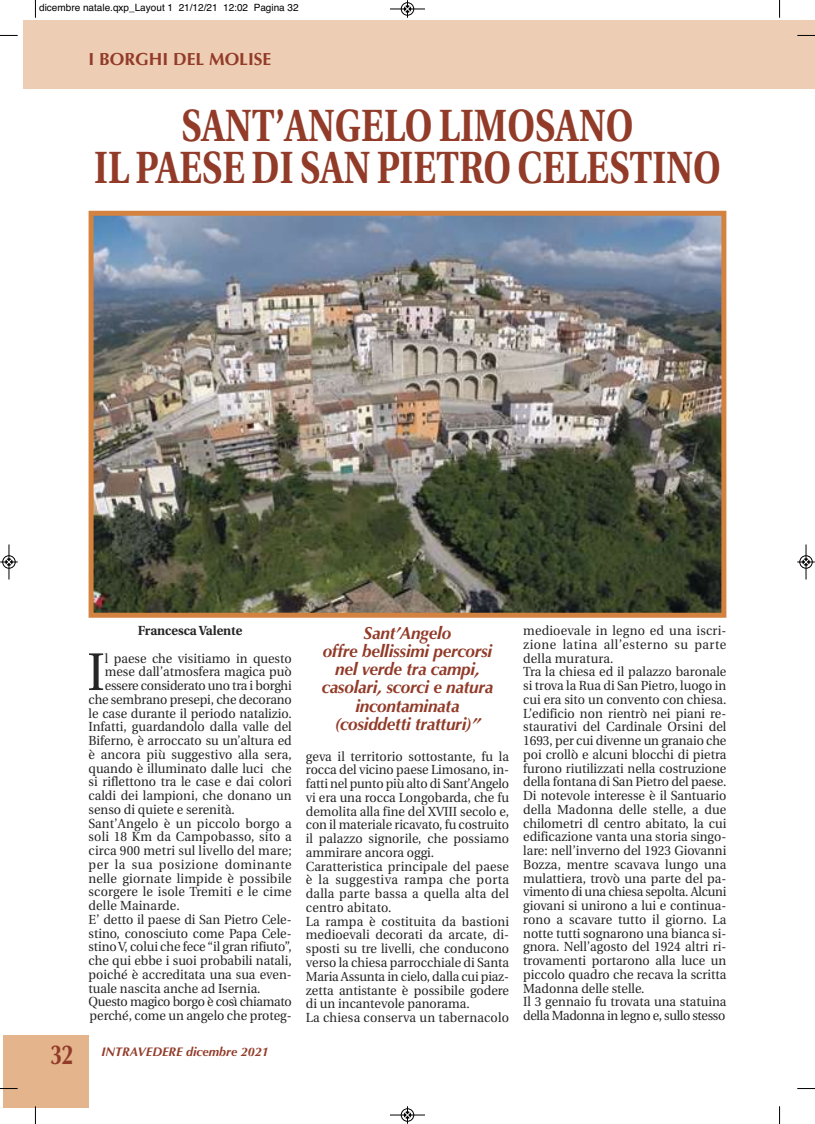
<style>
.page{position:relative;width:815px;height:1124px;background:#fff}
.page>*{position:absolute;margin:0;border:0;box-sizing:border-box;transform-origin:0 0}
.t1{font:52.88px "Utopia";color:#272526;scale:.96 1}
.t2{font:700 45px/42.5px "Utopia";letter-spacing:.005em;color:#923b29;text-align:center;scale:.8 1}
.t3{font:italic 700 17.5px/18.1px "Optima";letter-spacing:-.015em;color:#923b29;text-align:center}
.t4{font:700 17.5px "Optima";color:#923b29}
.t5{font:13.12px/13.8px "Utopia";color:#272526;scale:.96 1}
.t6{font:13.12px "Utopia";letter-spacing:-.02em;color:#272526;scale:.96 1}
.t7{font:13.12px "Utopia";letter-spacing:.04em;color:#272526;scale:.96 1}
.t8{font:700 13.12px "Utopia";color:#272526;scale:.96 1}
.t9{font:italic 700 12.5px "Optima";color:#923b29}
.t10{font:10px "Helvetica";color:#000}
.s1{font-style:normal;font-size:27.5px}
</style>
<div class="page">
<div style="left:3px;top:1035px;width:86px;height:72px;background:#e4b48d"></div>
<div style="left:23px;top:20px;width:792px;height:69px;background:#edcdb3"></div>
<img style="left:95px;top:217px;width:625px;height:394px">
<div style="left:89px;top:211px;width:637px;height:406px;border:5px solid #d38240"></div>
<svg style="left:35px;top:0;width:1px;height:18px"></svg>
<svg style="left:0;top:35px;width:18px;height:1px"></svg>
<svg style="left:779px;top:0;width:1px;height:18px"></svg>
<svg style="left:797px;top:35px;width:18px;height:1px"></svg>
<svg style="left:35px;top:1106px;width:1px;height:17px"></svg>
<svg style="left:0;top:1088px;width:18px;height:1px"></svg>
<svg style="left:779px;top:1106px;width:1px;height:17px"></svg>
<svg style="left:797px;top:1088px;width:18px;height:1px"></svg>
<div style="left:401px;top:2px;width:13px;height:14px;border:1px solid #fff;border-radius:50%"></div>
<hr style="left:390px;top:9px;width:35px;height:1px;background:#000">
<div style="left:401px;top:3px;width:13px;height:12px;border:1px solid #000;border-radius:50%"></div>
<svg style="left:404px;top:0;width:7px;height:18px"></svg>
<hr style="left:390px;top:1114px;width:35px;height:1px;background:#000">
<div style="left:401px;top:1108px;width:13px;height:13px;border:1px solid #000;border-radius:50%"></div>
<svg style="left:404px;top:1106px;width:7px;height:17px"></svg>
<div style="left:2px;top:555px;width:14px;height:13px;border:1px solid #fff;border-radius:50%"></div>
<hr style="left:9px;top:544px;width:1px;height:35px;background:#000">
<div style="left:3px;top:555px;width:12px;height:13px;border:1px solid #000;border-radius:50%"></div>
<svg style="left:0;top:558px;width:18px;height:7px"></svg>
<div style="left:799px;top:555px;width:14px;height:13px;border:1px solid #fff;border-radius:50%"></div>
<hr style="left:806px;top:544px;width:1px;height:35px;background:#000">
<div style="left:800px;top:555px;width:12px;height:13px;border:1px solid #000;border-radius:50%"></div>
<svg style="left:797px;top:558px;width:18px;height:7px"></svg>
<p class="t10" style="left:39px;top:4px;width:261px">dicembre natale.qxp_Layout 1 21/12/21 12:02 Pagina 32</p>
<h3 class="t4" style="left:89px;top:52px;width:184px">I BORGHI DEL MOLISE</h3>
<h2 class="t2" style="left:94px;top:108px;width:785px">SANT’ANGELO LIMOSANO<br>IL PAESE DI SAN PIETRO CELESTINO</h2>
<p class="t8" style="left:138px;top:625px;width:110px">Francesca Valente</p>
<h1 class="t1" style="left:87px;top:650px;width:20px">I</h1>
<p class="t5" style="left:105px;top:652px;width:196px">l paese che visitiamo in questo</p>
<p class="t5" style="left:105px;top:666px;width:196px">mese dall’atmosfera magica può</p>
<p class="t6" style="left:105px;top:680px;width:196px">essere considerato uno tra i borghi</p>
<p class="t5" style="left:89px;top:693px;width:213px">che sembrano presepi, che decorano</p>
<p class="t5" style="left:89px;top:707px;width:213px">le case durante il periodo natalizio.</p>
<p class="t5" style="left:89px;top:721px;width:213px">Infatti, guardandolo dalla valle del</p>
<p class="t5" style="left:89px;top:734px;width:213px">Biferno, è arroccato su un’altura ed</p>
<p class="t5" style="left:89px;top:748px;width:213px">è ancora più suggestivo alla sera,</p>
<p class="t5" style="left:89px;top:762px;width:213px">quando è illuminato dalle luci che</p>
<p class="t5" style="left:89px;top:776px;width:213px">si riflettono tra le case e dai colori</p>
<p class="t5" style="left:89px;top:789px;width:213px">caldi dei lampioni, che donano un</p>
<p class="t5" style="left:89px;top:803px;width:154px">senso di quiete e serenità.</p>
<p class="t5" style="left:89px;top:817px;width:213px">Sant’Angelo è un piccolo borgo a</p>
<p class="t5" style="left:89px;top:831px;width:213px">soli 18 Km da Campobasso, sito a</p>
<p class="t5" style="left:89px;top:844px;width:213px">circa 900 metri sul livello del mare;</p>
<p class="t7" style="left:89px;top:859px;width:213px">per la sua posizione dominante</p>
<p class="t5" style="left:89px;top:872px;width:213px">nelle giornate limpide è possibile</p>
<p class="t5" style="left:89px;top:886px;width:213px">scorgere le isole Tremiti e le cime</p>
<p class="t5" style="left:89px;top:899px;width:96px">delle Mainarde.</p>
<p class="t5" style="left:89px;top:913px;width:213px">E’ detto il paese di San Pietro Cele-</p>
<p class="t5" style="left:89px;top:927px;width:213px">stino, conosciuto come Papa Cele-</p>
<p class="t5" style="left:89px;top:941px;width:213px">stino V, colui che fece “il gran rifiuto”,</p>
<p class="t5" style="left:89px;top:954px;width:213px">che qui ebbe i suoi probabili natali,</p>
<p class="t5" style="left:89px;top:968px;width:213px">poiché è accreditata una sua even-</p>
<p class="t5" style="left:89px;top:982px;width:181px">tuale nascita anche ad Isernia.</p>
<p class="t6" style="left:89px;top:996px;width:213px">Questo magico borgo è così chiamato</p>
<p class="t5" style="left:90px;top:1009px;width:212px">perché, come un angelo che proteg-</p>
<p class="t9" style="left:50px;top:1046px;width:220px"><span class="s1">32</span> INTRAVEDERE dicembre 2021</p>
<h3 class="t3" style="left:322px;top:625px;width:173px">Sant’Angelo<br>offre bellissimi percorsi nel verde tra campi, casolari, scorci e natura incontaminata (cosiddetti tratturi)”</h3>
<p class="t5" style="left:306px;top:750px;width:213px">geva il territorio sottostante, fu la rocca del vicino paese Limosano, in&shy;fatti nel punto più alto di Sant’Angelo vi era una rocca Longobarda, che fu demolita alla fine del XVIII secolo e, con il materiale ricavato, fu costruito il palazzo signorile, che possiamo ammirare ancora oggi.<br>Caratteristica principale del paese è la suggestiva rampa che porta dalla parte bassa a quella alta del centro abitato.<br>La rampa è costituita da bastioni medioevali decorati da arcate, di&shy;sposti su tre livelli, che conducono verso la chiesa parrocchiale di Santa Maria Assunta in cielo, dalla cui piaz&shy;zetta antistante è possibile godere di un incantevole panorama.<br>La chiesa conserva un tabernacolo</p>
<p class="t5" style="left:523px;top:624px;width:213px">medioevale in legno ed una iscri&shy;zione latina all’esterno su parte della muratura.<br>Tra la chiesa ed il palazzo baronale si trova la Rua di San Pietro, luogo in cui era sito un convento con chiesa.<br>L’edificio non rientrò nei piani re&shy;staurativi del Cardinale Orsini del 1693, per cui divenne un granaio che poi crollò e alcuni blocchi di pietra furono riutilizzati nella costruzione della fontana di San Pietro del paese.<br>Di notevole interesse è il Santuario della Madonna delle stelle, a due chilometri dl centro abitato, la cui edificazione vanta una storia singo&shy;lare: nell’inverno del 1923 Giovanni Bozza, mentre scavava lungo una mulattiera, trovò una parte del pa&shy;vimento di una chiesa sepolta. Alcuni giovani si unirono a lui e continua&shy;rono a scavare tutto il giorno. La notte tutti sognarono una bianca si&shy;gnora. Nell’agosto del 1924 altri ri&shy;trovamenti portarono alla luce un piccolo quadro che recava la scritta Madonna delle stelle.<br>Il 3 gennaio fu trovata una statuina della Madonna in legno e, sullo stesso</p>
</div>
